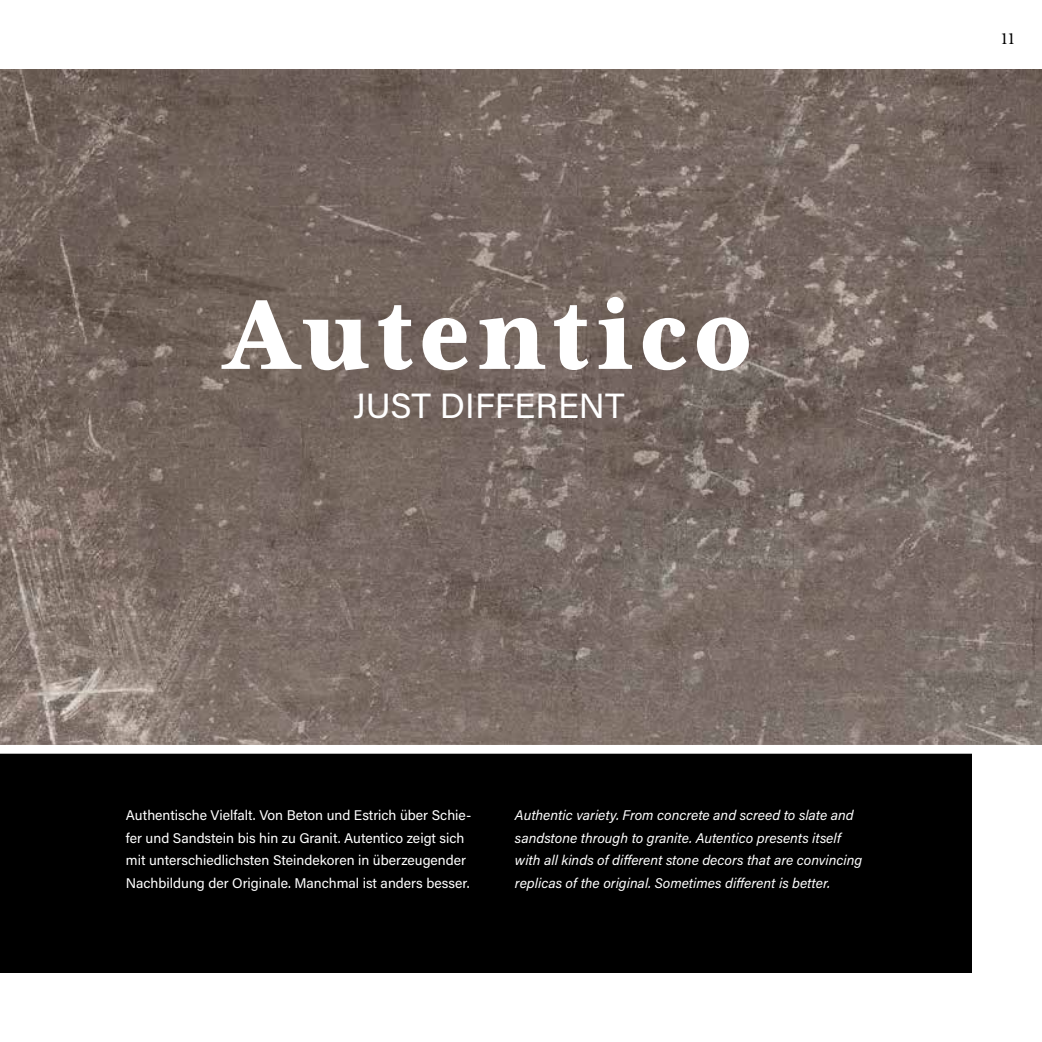
<style>
.page{position:relative;width:1042px;height:1042px;background:#fff}
.page>*{position:absolute;margin:0;border:0;box-sizing:border-box;transform-origin:0 0}
.t1{font:800 113.75px "Mrs Eaves XL Serif Nar OT";letter-spacing:.05em;color:#fff}
.t2{font:35px "Acumin Pro";color:#fff}
.t3{font:17.5px "Mrs Eaves XL Serif OT";color:#000}
.t4{font:italic 14px/22.8px "Acumin Pro";color:#fff}
.t5{font:14px/22.8px "Acumin Pro";color:#fff}
</style>
<div class="page">
<div style="left:0;top:748px;width:971px;height:224px;background:#000"></div>
<img style="left:0;top:69px;width:1042px;height:676px">
<div style="left:0;top:745px;width:1042px;height:9px;background:#fff"></div>
<h1 class="t1" style="left:226px;top:278px;width:526px">Autentico</h1>
<h2 class="t2" style="left:353px;top:381px;width:273px">JUST DIFFERENT</h2>
<p class="t3" style="left:1001px;top:30px;width:15px">11</p>
<p class="t5" style="left:126px;top:803px;width:347px">Authentische Vielfalt. Von Beton und Estrich über Schie&shy;fer und Sandstein bis hin zu Granit. Autentico zeigt sich mit unterschiedlichsten Steindekoren in überzeugender Nachbildung der Originale. Manchmal ist anders besser.</p>
<p class="t4" style="left:515px;top:803px;width:349px">Authentic variety. From concrete and screed to slate and sandstone through to granite. Autentico presents itself with all kinds of different stone decors that are convincing replicas of the original. Sometimes different is better.</p>
</div>
